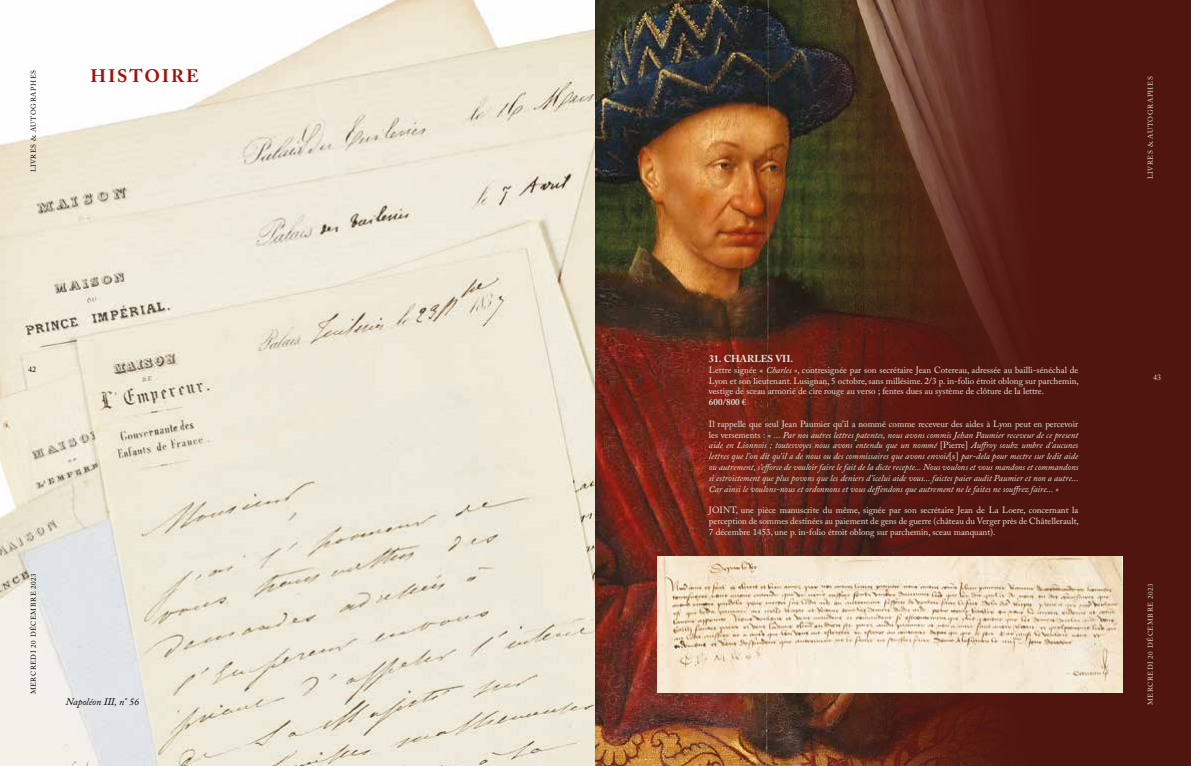
<style>
.page{position:relative;width:1191px;height:766px;background:#fff}
.page>*{position:absolute;margin:0;border:0;box-sizing:border-box;transform-origin:0 0}
.t1{font:700 18px "Adobe Caslon Pro";letter-spacing:.1em;color:#a0120a}
.t2{font:italic 10px "Adobe Caslon Pro";color:#000}
.t3{font:700 10px "Adobe Caslon Pro";color:#eae9dd}
.t4{font:italic 9px/10.8px "Adobe Caslon Pro";color:#eae9dd;text-align:justify}
.t5{font:9px/10.8px "Adobe Caslon Pro";color:#eae9dd;text-align:justify}
.t6{font:600 9px "Adobe Caslon Pro";letter-spacing:.01em;color:#eae9dd}
.t7{font:8px "Adobe Caslon Pro";color:#e5e5d0}
.t8{font:8px "Adobe Caslon Pro";color:#000}
.t9{font:7px "Adobe Caslon Pro";letter-spacing:.09em;color:#000}
.t10{font:7px "Adobe Caslon Pro";letter-spacing:.09em;color:#e4decd}
.t11{font:7px "Adobe Caslon Pro";letter-spacing:.09em;color:#e5e5d0}
.s1{font-style:italic}
.s2{font-style:normal}
</style>
<div class="page">
<img style="left:0;top:0;width:595px;height:765px">
<img style="left:595px;top:0;width:596px;height:765px">
<img style="left:657px;top:556px;width:466px;height:136px">
<p class="t9" style="left:29px;top:172px;width:104px;rotate:-90deg">LIVRES &amp; AUTOGRAPHES</p>
<h1 class="t1" style="left:90px;top:65px;width:110px">HISTOIRE</h1>
<p class="t8" style="left:28px;top:365px;width:9px">42</p>
<p class="t9" style="left:29px;top:694px;width:123px;rotate:-90deg">MERCREDI 20 DÉCEMBRE 2023</p>
<p class="t2" style="left:66px;top:695px;width:75px">Napoléon III, n° 56</p>
<p class="t11" style="left:1146px;top:179px;width:104px;rotate:-90deg">LIVRES &amp; AUTOGRAPHES</p>
<p class="t3" style="left:709px;top:352px;width:86px">31. CHARLES VII.</p>
<p class="t5" style="left:709px;top:364px;width:371px">Lettre signée « <span class="s1">Charles »</span>, contresignée par son secrétaire Jean Cotereau, adressée au bailli-sénéchal de Lyon et son lieutenant. Lusignan, 5 octobre, sans millésime. 2/3 p. in-folio étroit oblong sur parchemin, vestige de sceau armorié de cire rouge au verso ; fentes dues au système de clôture de la lettre.</p>
<p class="t6" style="left:709px;top:397px;width:39px">600/800 €</p>
<p class="t4" style="left:709px;top:418px;width:371px"><span class="s2">Il rappelle que seul Jean Paumier qu’il a nommé comme receveur des aides à Lyon peut en percevoir les versements : «</span> ... Par nos autres lettres patentes, nous avons commis Jehan Paumier receveur de ce present aide en Lionnois ; toutesvoyes nous avons entendu que un nommé <span class="s2">[Pierre]</span> Auffroy soubz umbre d’aucunes lettres que l’on dit qu’il a de nous ou des commissaires que avons envoié<span class="s2">[s]</span> par-dela pour mectre sur ledit aide ou autrement, s’efforce de vouloir faire le fait de la dicte recepte... Nous voulons et vous mandons et commandons si estroictement que plus povons que les deniers d’icelui aide vous... faictes paier audit Paumier et non a autre...<br>Car ainsi le voulons-nous et ordonnons et vous deffendons que autrement ne le faites ne souffrez faire... »</p>
<p class="t5" style="left:709px;top:504px;width:371px">JOINT, une pièce manuscrite du même, signée par son secrétaire Jean de La Loere, concernant la perception de sommes destinées au paiement de gens de guerre (château du Verger près de Châtellerault, 7 décembre 1453, une p. in-folio étroit oblong sur parchemin, sceau manquant).</p>
<p class="t7" style="left:1153px;top:372px;width:9px">43</p>
<p class="t10" style="left:1146px;top:705px;width:123px;rotate:-90deg">MERCREDI 20 DÉCEMBRE 2023</p>
</div>
